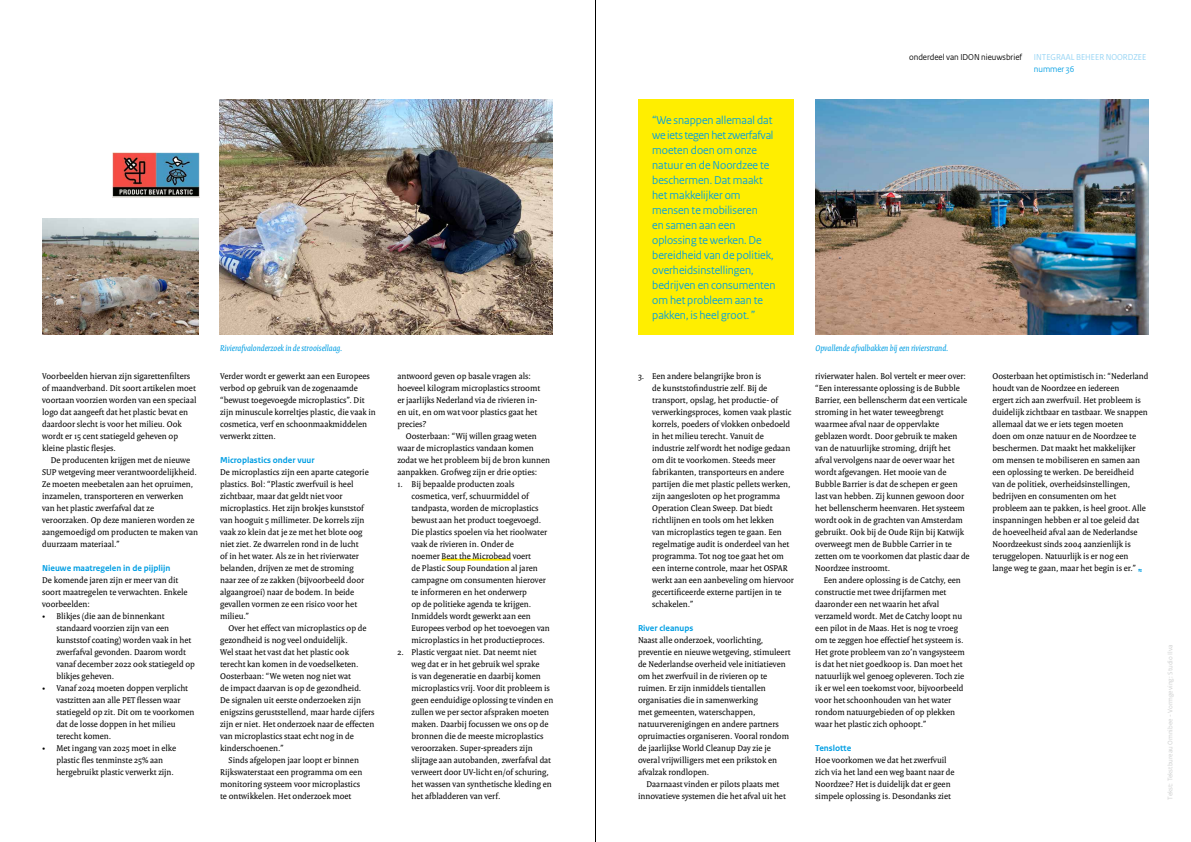
<style>
.page{position:relative;width:1191px;height:842px;background:#fff}
.page>*{position:absolute;margin:0;border:0;box-sizing:border-box;transform-origin:0 0}
.t1{font:12px/15px "Rijksoverheid Sans Heading";color:#009ee3}
._5_Broodtekst{font:9px/12px "Rijksoverheid Serif";color:#000}
.t2{font:italic 9px "Rijksoverheid Serif";color:#009ee3}
._3_Kop1{font:700 9px "Rijksoverheid Sans Text";color:#009ee3}
.t3{font:9px "Rijksoverheid Sans Heading";color:#000}
.t4{font:9px "Rijksoverheid Sans Heading";color:#91d2f4}
.t5{font:9px "Rijksoverheid Sans Heading";color:#009ee3}
.t6{font:7px "Rijksoverheid Sans Text";color:#cfd0d0}
.s1{font-family:"Rijksoverheid Sans Text";font-weight:700;color:#009ee3}
</style>
<div class="page">
<hr style="left:441px;top:559px;width:70px;height:2px;background:#fe0">
<hr style="left:595px;top:0;width:1px;height:842px;background:#000">
<img style="left:112px;top:153px;width:87px;height:44px">
<div style="left:638px;top:99px;width:156px;height:235px;background:#fe0"></div>
<img style="left:815px;top:99px;width:333px;height:235px">
<img style="left:220px;top:99px;width:333px;height:235px">
<img style="left:42px;top:218px;width:156px;height:116px">
<p class="_5_Broodtekst" style="left:42px;top:370px;width:156px">Voorbeelden hiervan zijn sigarettenfilters of maandverband. Dit soort artikelen moet voortaan voorzien worden van een speciaal logo dat aangeeft dat het plastic bevat en daardoor slecht is voor het milieu. Ook wordt er 15 cent statiegeld geheven op kleine plastic flesjes.</p>
<p class="_5_Broodtekst" style="left:51px;top:454px;width:141px">De producenten krijgen met de nieuwe</p>
<p class="_5_Broodtekst" style="left:42px;top:466px;width:157px">SUP wetgeving meer verantwoordelijkheid.<br>Ze moeten meebetalen aan het opruimen, inzamelen, transporteren en verwerken van het plastic zwerfafval dat ze veroorzaken. Op deze manieren worden ze aangemoedigd om producten te maken van duurzaam materiaal.”</p>
<h2 class="_3_Kop1" style="left:42px;top:563px;width:130px">Nieuwe maatregelen in de pijplijn</h2>
<p class="_5_Broodtekst" style="left:42px;top:574px;width:147px">De komende jaren zijn er meer van dit soort maatregelen te verwachten. Enkele voorbeelden:</p>
<p class="_5_Broodtekst" style="left:56px;top:610px;width:140px;text-indent:-14px">• Blikjes (die aan de binnenkant standaard voorzien zijn van een kunststof coating) worden vaak in het zwerfafval gevonden. Daarom wordt vanaf december 2022 ook statiegeld op blikjes geheven.</p>
<p class="_5_Broodtekst" style="left:56px;top:682px;width:140px;text-indent:-14px">• Vanaf 2024 moeten doppen verplicht vastzitten aan alle PET flessen waar statiegeld op zit. Dit om te voorkomen dat de losse doppen in het milieu terecht komen.</p>
<p class="_5_Broodtekst" style="left:56px;top:742px;width:121px;text-indent:-14px">• Met ingang van 2025 moet in elke plastic fles tenminste 25% aan hergebruikt plastic verwerkt zijn.</p>
<p class="t1" style="left:652px;top:113px;width:125px">“We snappen allemaal dat we iets tegen het zwerfafval moeten doen om onze natuur en de Noordzee te beschermen. Dat maakt het makkelijker om mensen te mobiliseren<br>en samen aan een oplossing te werken. De bereidheid van de politiek, overheidsinstellingen, bedrijven en consumenten om het probleem aan te pakken, is heel groot. ”</p>
<p class="t3" style="left:909px;top:52px;width:114px">onderdeel van IDON nieuwsbrief</p>
<p class="t4" style="left:1034px;top:52px;width:114px">INTEGRAAL BEHEER NOORDZEE</p>
<p class="t5" style="left:1034px;top:64px;width:42px">nummer 36</p>
<p class="t2" style="left:220px;top:342px;width:124px">Rivierafvalonderzoek in de strooisellaag.</p>
<p class="t2" style="left:815px;top:342px;width:135px">Opvallende afvalbakken bij een rivierstrand.</p>
<p class="_5_Broodtekst" style="left:220px;top:370px;width:157px">Verder wordt er gewerkt aan een Europees verbod op gebruik van de zogenaamde “bewust toegevoegde microplastics”. Dit zijn minuscule korreltjes plastic, die vaak in cosmetica, verf en schoonmaakmiddelen verwerkt zitten.</p>
<h2 class="_3_Kop1" style="left:220px;top:455px;width:96px">Microplastics onder vuur</h2>
<p class="_5_Broodtekst" style="left:220px;top:466px;width:150px">De microplastics zijn een aparte categorie plastics. Bol: “Plastic zwerfvuil is heel zichtbaar, maar dat geldt niet voor microplastics. Het zijn brokjes kunststof van hooguit 5 millimeter. De korrels zijn vaak zo klein dat je ze met het blote oog niet ziet. Ze dwarrelen rond in de lucht<br>of in het water. Als ze in het rivierwater belanden, drijven ze met de stroming naar zee of ze zakken (bijvoorbeeld door algaangroei) naar de bodem. In beide gevallen vormen ze een risico voor het milieu.”</p>
<p class="_5_Broodtekst" style="left:229px;top:622px;width:139px">Over het effect van microplastics op de</p>
<p class="_5_Broodtekst" style="left:220px;top:634px;width:156px">gezondheid is nog veel onduidelijk.<br>Wel staat het vast dat het plastic ook terecht kan komen in de voedselketen.<br>Oosterbaan: “We weten nog niet wat<br>de impact daarvan is op de gezondheid.<br>De signalen uit eerste onderzoeken zijn enigszins geruststellend, maar harde cijfers zijn er niet. Het onderzoek naar de effecten van microplastics staat echt nog in de kinderschoenen.”</p>
<p class="_5_Broodtekst" style="left:229px;top:754px;width:132px">Sinds afgelopen jaar loopt er binnen</p>
<p class="_5_Broodtekst" style="left:220px;top:766px;width:144px">Rijkswaterstaat een programma om een monitoring systeem voor microplastics te ontwikkelen. Het onderzoek moet</p>
<p class="_5_Broodtekst" style="left:397px;top:370px;width:144px">antwoord geven op basale vragen als: hoeveel kilogram microplastics stroomt er jaarlijks Nederland via de rivieren in&shy;en uit, en om wat voor plastics gaat het precies?</p>
<p class="_5_Broodtekst" style="left:406px;top:430px;width:132px">Oosterbaan: “Wij willen graag weten</p>
<p class="_5_Broodtekst" style="left:397px;top:442px;width:154px">waar de microplastics vandaan komen zodat we het probleem bij de bron kunnen aanpakken. Grofweg zijn er drie opties:</p>
<p class="_5_Broodtekst" style="left:411px;top:478px;width:140px;text-indent:-14px">1. Bij bepaalde producten zoals cosmetica, verf, schuurmiddel of tandpasta, worden de microplastics bewust aan het product toegevoegd.<br>Die plastics spoelen via het rioolwater vaak de rivieren in. Onder de<br>noemer Beat the Microbead voert<br>de Plastic Soup Foundation al jaren campagne om consumenten hierover te informeren en het onderwerp<br>op de politieke agenda te krijgen.<br>Inmiddels wordt gewerkt aan een Europees verbod op het toevoegen van microplastics in het productieproces.</p>
<p class="_5_Broodtekst" style="left:411px;top:646px;width:143px;text-indent:-14px">2. Plastic vergaat niet. Dat neemt niet weg dat er in het gebruik wel sprake<br>is van degeneratie en daarbij komen microplastics vrij. Voor dit probleem is geen eenduidige oplossing te vinden en zullen we per sector afspraken moeten maken. Daarbij focussen we ons op de bronnen die de meeste microplastics veroorzaken. Super-spreaders zijn slijtage aan autobanden, zwerfafval dat verweert door UV-licht en/of schuring, het wassen van synthetische kleding en het afbladderen van verf.</p>
<p class="_5_Broodtekst" style="left:652px;top:370px;width:143px;text-indent:-14px">3. Een andere belangrijke bron is<br>de kunststofindustrie zelf. Bij de transport, opslag, het productie- of verwerkingsproces, komen vaak plastic korrels, poeders of vlokken onbedoeld in het milieu terecht. Vanuit de industrie zelf wordt het nodige gedaan om dit te voorkomen. Steeds meer fabrikanten, transporteurs en andere partijen die met plastic pellets werken, zijn aangesloten op het programma Operation Clean Sweep. Dat biedt richtlijnen en tools om het lekken<br>van microplastics tegen te gaan. Een regelmatige audit is onderdeel van het programma. Tot nog toe gaat het om een interne controle, maar het OSPAR werkt aan een aanbeveling om hiervoor gecertificeerde externe partijen in te schakelen.”</p>
<h2 class="_3_Kop1" style="left:638px;top:623px;width:57px">River cleanups</h2>
<p class="_5_Broodtekst" style="left:638px;top:634px;width:154px">Naast alle onderzoek, voorlichting, preventie en nieuwe wetgeving, stimuleert de Nederlandse overheid vele initiatieven om het zwerfvuil in de rivieren op te ruimen. Er zijn inmiddels tientallen organisaties die in samenwerking<br>met gemeenten, waterschappen, natuurverenigingen en andere partners opruimacties organiseren. Vooral rondom de jaarlijkse World Cleanup Day zie je overal vrijwilligers met een prikstok en afvalzak rondlopen.</p>
<p class="_5_Broodtekst" style="left:646px;top:778px;width:134px">Daarnaast vinden er pilots plaats met</p>
<p class="_5_Broodtekst" style="left:638px;top:790px;width:149px">innovatieve systemen die het afval uit het</p>
<p class="_5_Broodtekst" style="left:815px;top:370px;width:156px">rivierwater halen. Bol vertelt er meer over: “Een interessante oplossing is de Bubble Barrier, een bellenscherm dat een verticale stroming in het water teweegbrengt waarmee afval naar de oppervlakte geblazen wordt. Door gebruik te maken van de natuurlijke stroming, drijft het<br>afval vervolgens naar de oever waar het wordt afgevangen. Het mooie van de Bubble Barrier is dat de schepen er geen last van hebben. Zij kunnen gewoon door het bellenscherm heenvaren. Het systeem wordt ook in de grachten van Amsterdam gebruikt. Ook bij de Oude Rijn bij Katwijk overweegt men de Bubble Carrier in te zetten om te voorkomen dat plastic daar de Noordzee instroomt.</p>
<p class="_5_Broodtekst" style="left:823px;top:574px;width:138px">Een andere oplossing is de Catchy, een</p>
<p class="_5_Broodtekst" style="left:815px;top:586px;width:151px">constructie met twee drijfarmen met daaronder een net waarin het afval verzameld wordt. Met de Catchy loopt nu een pilot in de Maas. Het is nog te vroeg om te zeggen hoe effectief het systeem is.<br>Het grote probleem van zo’n vangsysteem is dat het niet goedkoop is. Dan moet het natuurlijk wel genoeg opleveren. Toch zie ik er wel een toekomst voor, bijvoorbeeld voor het schoonhouden van het water rondom natuurgebieden of op plekken waar het plastic zich ophoopt.”</p>
<h2 class="_3_Kop1" style="left:815px;top:743px;width:37px">Tenslotte</h2>
<p class="_5_Broodtekst" style="left:815px;top:754px;width:141px">Hoe voorkomen we dat het zwerfvuil zich via het land een weg baant naar de Noordzee? Het is duidelijk dat er geen simpele oplossing is. Desondanks ziet</p>
<p class="_5_Broodtekst" style="left:992px;top:370px;width:157px">Oosterbaan het optimistisch in: “Nederland houdt van de Noordzee en iedereen<br>ergert zich aan zwerfvuil. Het probleem is duidelijk zichtbaar en tastbaar. We snappen allemaal dat we er iets tegen moeten<br>doen om onze natuur en de Noordzee te beschermen. Dat maakt het makkelijker om mensen te mobiliseren en samen aan een oplossing te werken. De bereidheid van de politiek, overheidsinstellingen, bedrijven en consumenten om het probleem aan te pakken, is heel groot. Alle inspanningen hebben er al toe geleid dat de hoeveelheid afval aan de Nederlandse Noordzeekust sinds 2004 aanzienlijk is teruggelopen. Natuurlijk is er nog een lange weg te gaan, maar het begin is er.” <span class="s1">≈</span></p>
<p class="t6" style="left:1166px;top:800px;width:157px;rotate:-90deg">Tekst: Tekstbureau Omnibee - Vormgeving: Studio Ilva</p>
</div>
